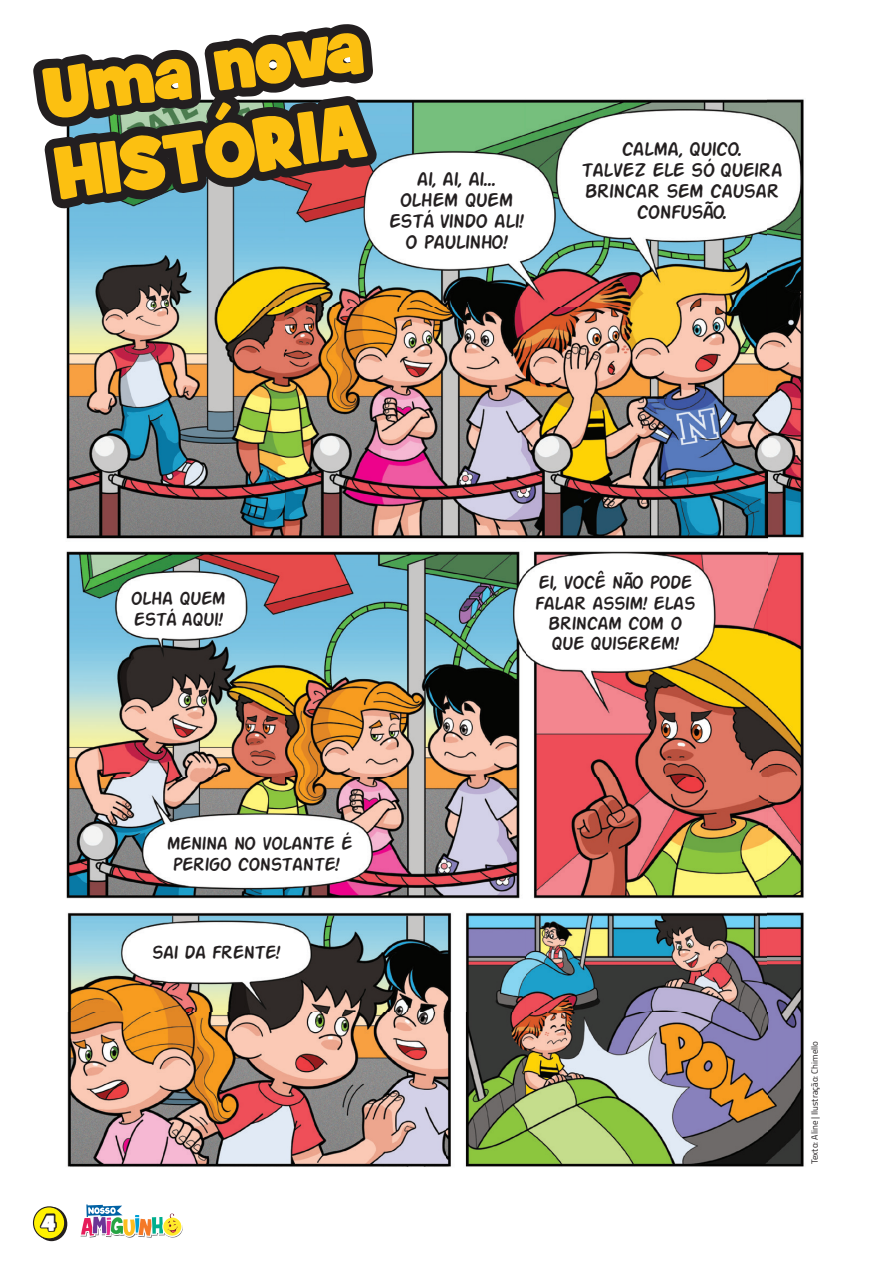
<style>
.page{position:relative;width:872px;height:1273px;background:#fff}
.page>*{position:absolute;margin:0;border:0;box-sizing:border-box;transform-origin:0 0}
.t1{font:74.25px/84.1px "Grilled Cheese BTN Toasted";color:#fcc011}
.t2{font:22.5px "Grilled Cheese BTN Toasted";color:#fff}
.t3{font:21.15px/21.2px "Action Man";letter-spacing:-.04em;color:#231f20;text-align:center;scale:1.1 1}
.t4{font:20.25px/20.2px "Action Man";letter-spacing:-.04em;color:#231f20;text-align:center;scale:1.1 1}
.t5{font:9px "Titillium Web";color:#231f20}
</style>
<div class="page">
<img style="left:66px;top:99px;width:738px;height:1068px">
<svg style="left:33px;top:24px;width:358px;height:434px"></svg>
<svg style="left:36px;top:1206px;width:31px;height:35px"></svg>
<svg style="left:33px;top:1206px;width:32px;height:32px"></svg>
<div style="left:33px;top:1206px;width:32px;height:33px;border:1px solid #231f20;border-radius:50%"></div>
<svg style="left:38px;top:1206px;width:20px;height:31px"></svg>
<svg style="left:80px;top:1204px;width:103px;height:33px"></svg>
<h1 class="t1" style="left:37px;top:52px;width:326px;rotate:-8deg">Uma nova<br>HISTÓRIA</h1>
<p class="t3" style="left:388px;top:167px;width:124px">AI, AI, AI...<br>OLHEM QUEM<br>ESTÁ VINDO ALI!<br>O PAULINHO!</p>
<p class="t3" style="left:581px;top:137px;width:185px">CALMA, QUICO.<br>TALVEZ ELE SÓ QUEIRA<br>BRINCAR SEM CAUSAR<br>CONFUSÃO.</p>
<p class="t4" style="left:130px;top:587px;width:88px;text-align:left">OLHA QUEM<br>ESTÁ AQUI!</p>
<p class="t4" style="left:166px;top:832px;width:171px">MENINA NO VOLANTE É<br>PERIGO CONSTANTE!</p>
<p class="t4" style="left:152px;top:940px;width:118px">SAI DA FRENTE!</p>
<p class="t2" style="left:42px;top:1208px;width:16px">4</p>
<p class="t4" style="left:534px;top:571px;width:148px">EI, VOCÊ NÃO PODE<br>FALAR ASSIM! ELAS<br>BRINCAM COM O<br>QUE QUISEREM!</p>
<p class="t5" style="left:808px;top:1164px;width:124px;rotate:-90deg">Texto: Aline | Ilustração: Chimello</p>
</div>
